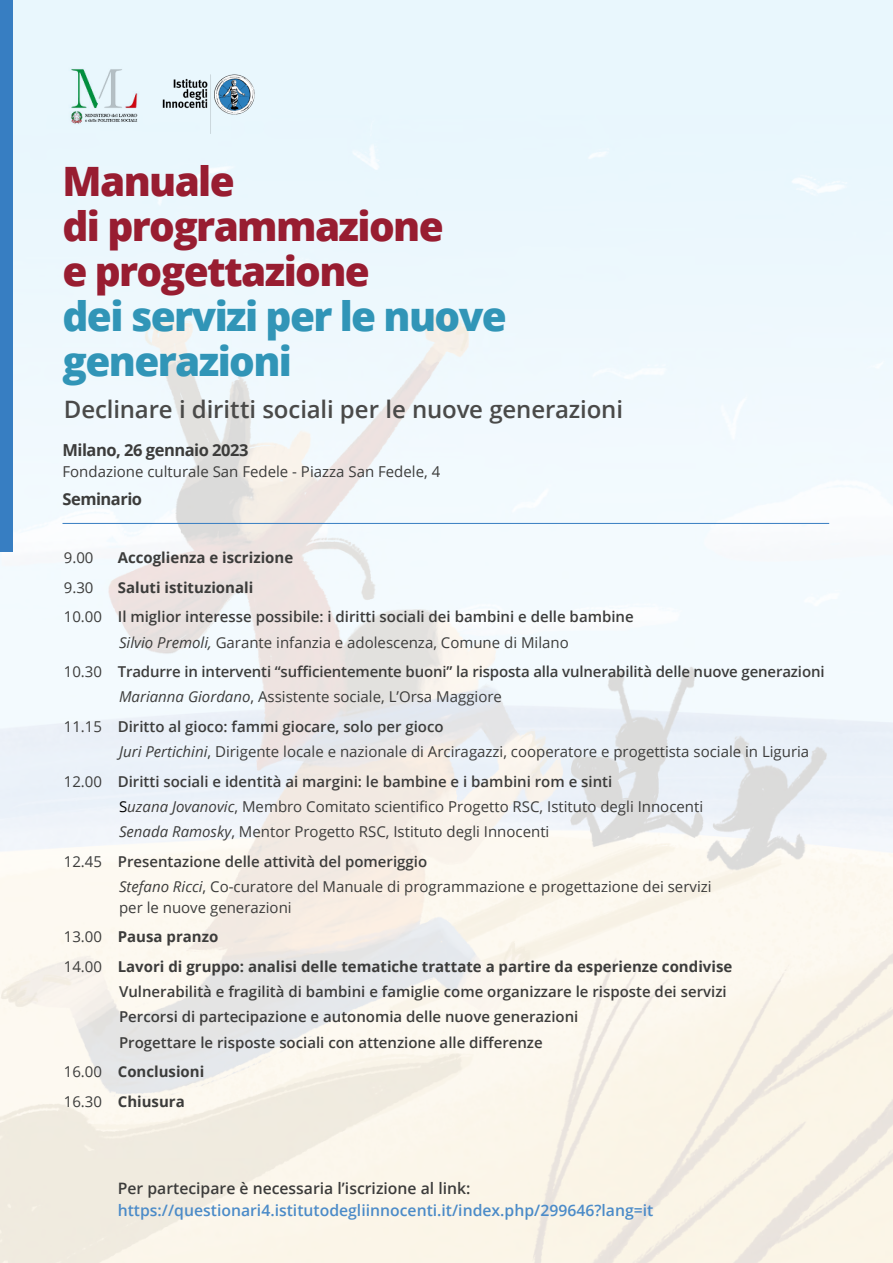
<style>
.page{position:relative;width:893px;height:1263px;background:#fff}
.page>*{position:absolute;margin:0;border:0;box-sizing:border-box;transform-origin:0 0}
.t1{font:800 40.5px/45px "Open Sans";letter-spacing:-.04em;color:#981d31}
.t2{font:800 40.5px/45px "Open Sans";letter-spacing:-.04em;color:#3195b7}
.t3{font:600 24px "Open Sans";letter-spacing:-.005em;color:#4a4a49}
.t4{font:700 16.5px "Open Sans";letter-spacing:-.03em;color:#3c3c3b}
.t5{font:600 15.75px "Open Sans";color:#4b8bc8}
.t6{font:600 15.75px "Open Sans";color:#3c3c3b}
.t7{font:600 15px/29.5px "Open Sans";color:#3c3c3b}
.t8{font:15px/25.2px "Open Sans";color:#3c3c3b}
.t9{font:700 15px/29.5px "Open Sans";color:#3c3c3b}
.s1{font-weight:700}
.s2{font-weight:400}
.s3{font-weight:400;font-style:italic}
.s4{font-style:italic}
.s5{font-weight:600}
.s6{color:#000}
</style>
<div class="page">
<div style="left:0;top:0;width:13px;height:552px;background:#377ec2"></div>
<img style="left:155px;top:68px;width:106px;height:69px">
<img style="left:63px;top:55px;width:82px;height:82px">
<hr style="left:63px;top:523px;width:766px;height:1px;background:#377ec2">
<h1 class="t1" style="left:63px;top:156px;width:383px">Manuale<br>di programmazione e progettazione</h1>
<h1 class="t2" style="left:63px;top:291px;width:446px">dei servizi per le nuove generazioni</h1>
<h2 class="t3" style="left:64px;top:393px;width:561px">Declinare i diritti sociali per le nuove generazioni</h2>
<p class="t4" style="left:63px;top:438px;width:187px">Milano, 26 gennaio 2023</p>
<p class="t8" style="left:63px;top:459px;width:379px">Fondazione culturale San Fedele - Piazza San Fedele, 4</p>
<p class="t4" style="left:63px;top:487px;width:81px">Seminario</p>
<p class="t8" style="left:64px;top:545px;width:31px">9.00</p>
<p class="t9" style="left:118px;top:543px;width:177px">Accoglienza e iscrizione</p>
<p class="t8" style="left:64px;top:574px;width:31px">9.30</p>
<p class="t7" style="left:64px;top:572px;width:571px;text-indent:54px"><span class="s1">Saluti istituzionali<br></span><span class="s2">10.00</span> Il miglior interesse possibile: i diritti sociali dei bambini e delle bambine</p>
<p class="t7" style="left:64px;top:627px;width:762px;text-indent:55px"><span class="s3">Silvio Premoli,</span> <span class="s2">Garante infanzia e adolescenza, Comune di Milano<br>10.30</span> Tradurre in interventi “sufficientemente buoni” la risposta alla vulnerabilità delle nuove generazioni</p>
<p class="t7" style="left:64px;top:682px;width:440px;text-indent:55px"><span class="s3">Marianna Giordano</span><span class="s2">, Assistente sociale, L’Orsa Maggiore<br>11.15</span> Diritto al gioco: fammi giocare, solo per gioco</p>
<p class="t8" style="left:64px;top:736px;width:747px;line-height:29.5px;text-indent:55px"><span class="s4">Juri Pertichini</span>, Dirigente locale e nazionale di Arciragazzi, cooperatore e progettista sociale in Liguria<br>12.00 <span class="s5">Diritti sociali e identità ai margini: le bambine e i bambini rom e sinti</span></p>
<p class="t8" style="left:119px;top:793px;width:586px"><span class="s6">S</span><span class="s4">uzana Jovanovic</span>, Membro Comitato scientifico Progetto RSC, Istituto degli Innocenti<br><span class="s4">Senada Ramosky</span>, Mentor Progetto RSC, Istituto degli Innocenti</p>
<p class="t8" style="left:119px;top:848px;width:594px;text-indent:-55px">12.45 <span class="s5">Presentazione delle attività del pomeriggio<br></span><span class="s4">Stefano Ricci</span>, Co-curatore del Manuale di programmazione e progettazione dei servizi</p>
<p class="t9" style="left:64px;top:892px;width:670px;text-indent:55px"><span class="s2">per le nuove generazioni<br>13.00</span> Pausa pranzo<br><span class="s2">14.00</span> Lavori di gruppo: analisi delle tematiche trattate a partire da esperienze condivise</p>
<p class="t7" style="left:119px;top:979px;width:609px;line-height:25.2px">Vulnerabilità e fragilità di bambini e famiglie come organizzare le risposte dei servizi<br>Percorsi di partecipazione e autonomia delle nuove generazioni<br>Progettare le risposte sociali con attenzione alle differenze</p>
<p class="t9" style="left:64px;top:1056px;width:142px"><span class="s2">16.00</span> Conclusioni<br><span class="s2">16.30</span> Chiusura</p>
<p class="t6" style="left:118px;top:1177px;width:354px">Per partecipare è necessaria l’iscrizione al link:</p>
<p class="t5" style="left:118px;top:1200px;width:537px">https://questionari4.istitutodegliinnocenti.it/index.php/299646?lang=it</p>
</div>
